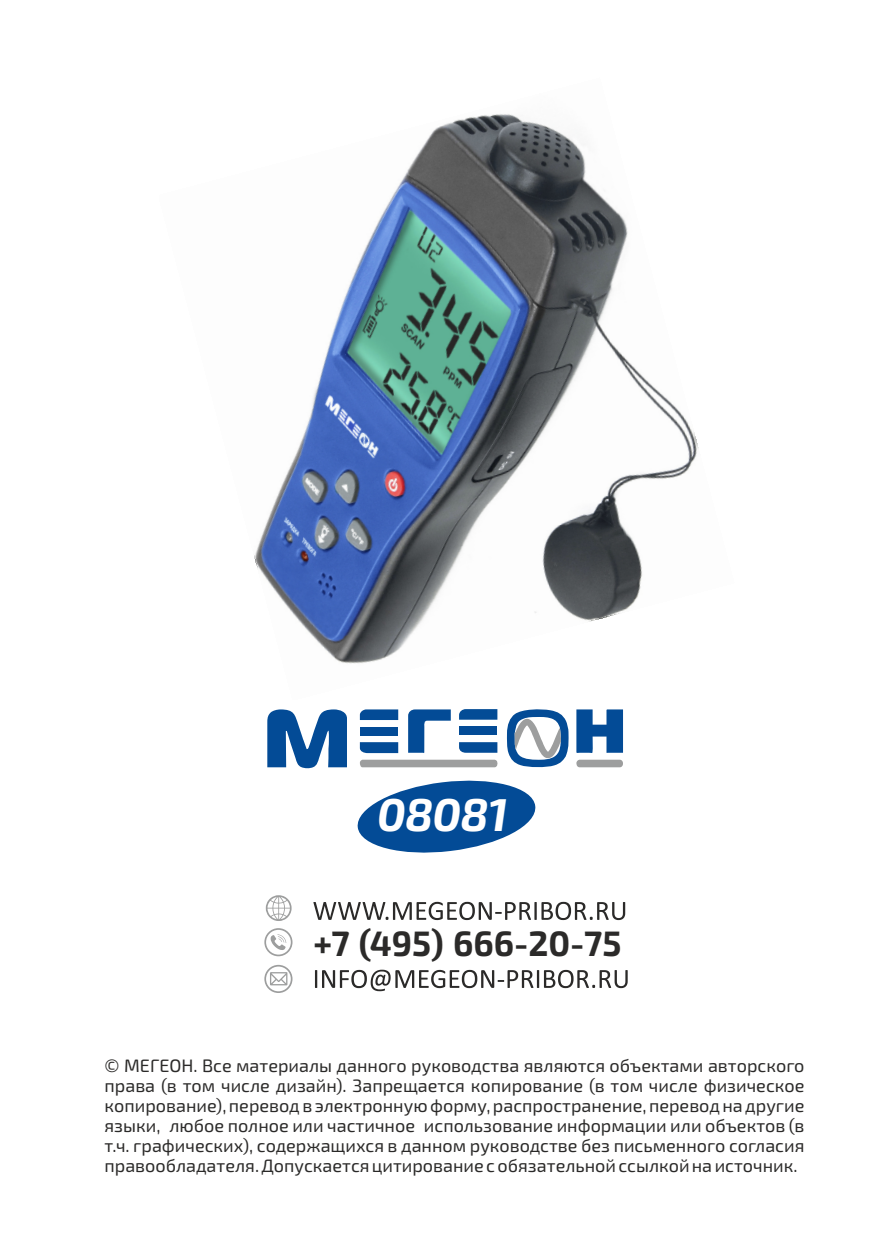
<style>
.page{position:relative;width:893px;height:1259px;background:#fff}
.page>*{position:absolute;margin:0;border:0;box-sizing:border-box;transform-origin:0 0}
.t1{font:italic 700 46.2px "Exo 2.0";letter-spacing:-.02em;color:#fff}
.t2{font:700 35.4px "Exo 2.0";color:#2b2a29}
.t3{font:18px/20.1px "Exo 2.0";color:#2b2a29;text-align:justify}
</style>
<div class="page">
<img style="left:254px;top:114px;width:445px;height:550px">
<div style="left:264px;top:928px;width:28px;height:28px;border:2px solid #9d9e9e;border-radius:50%"></div>
<svg style="left:313px;top:902px;width:312px;height:18px"></svg>
<svg style="left:315px;top:969px;width:313px;height:22px"></svg>
<svg style="left:271px;top:934px;width:15px;height:16px"></svg>
<svg style="left:270px;top:972px;width:17px;height:13px"></svg>
<svg style="left:266px;top:895px;width:26px;height:26px"></svg>
<div style="left:264px;top:965px;width:28px;height:28px;border:2px solid #9d9e9e;border-radius:50%"></div>
<svg style="left:357px;top:780px;width:179px;height:73px"></svg>
<svg style="left:267px;top:709px;width:80px;height:59px"></svg>
<svg style="left:360px;top:709px;width:138px;height:58px"></svg>
<svg style="left:507px;top:709px;width:62px;height:59px"></svg>
<svg style="left:576px;top:709px;width:47px;height:58px"></svg>
<div style="left:459px;top:726px;width:38px;height:9px;background:#034b96"></div>
<div style="left:360px;top:727px;width:38px;height:8px;background:#034b96"></div>
<h1 class="t1" style="left:377px;top:798px;width:132px">08081</h1>
<h2 class="t2" style="left:313px;top:931px;width:310px">+7 (495) 666-20-75</h2>
<p class="t3" style="left:105px;top:1057px;width:701px">© МЕГЕОН. Все материалы данного руководства являются объектами авторского права (в том числе дизайн). Запрещается копирование (в том числе физическое копирование), перевод в электронную форму, распространение, перевод на другие языки, любое полное или частичное использование информации или объектов (в т.ч. графических), содержащихся в данном руководстве без письменного согласия правообладателя. Допускается цитирование с обязательной ссылкой на источник.</p>
</div>
